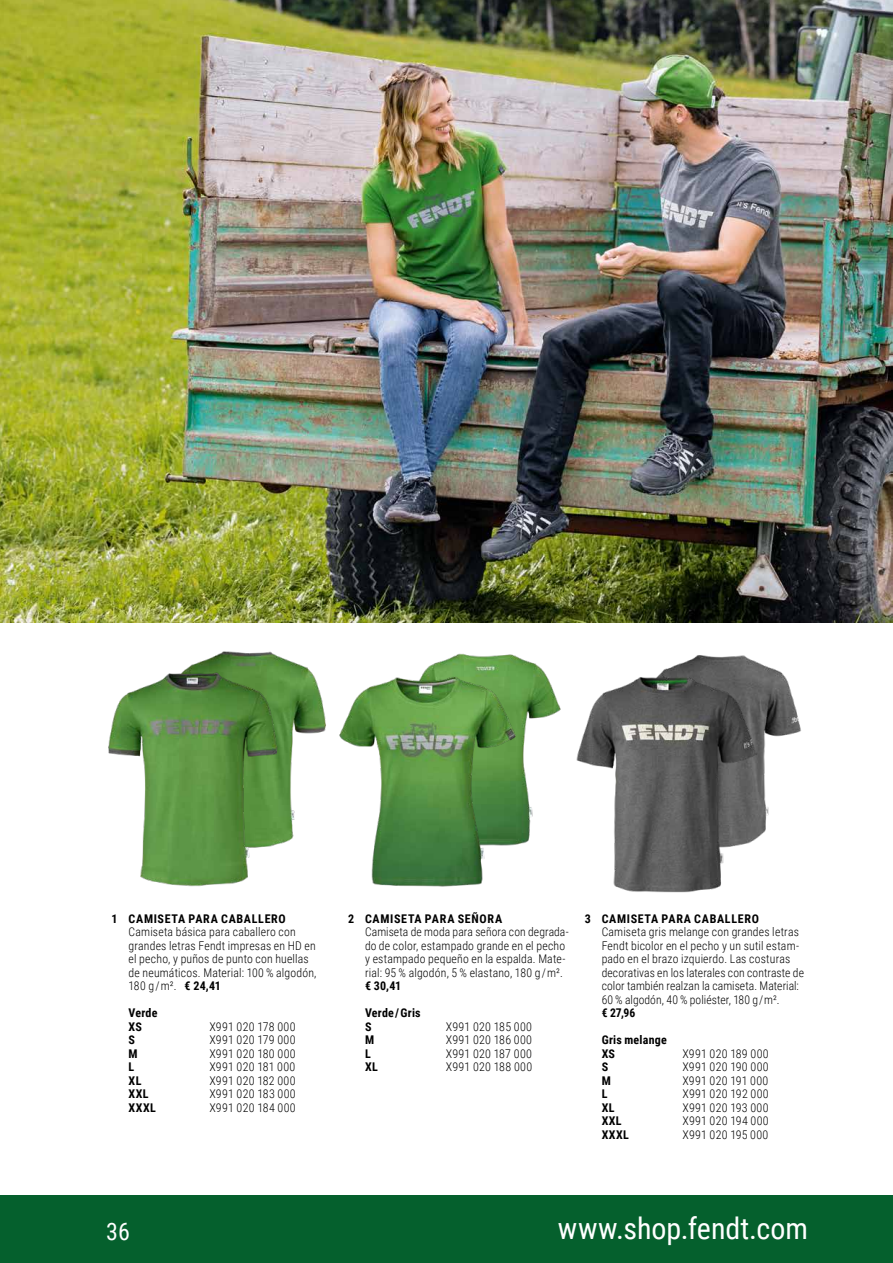
<style>
.page{position:relative;width:893px;height:1263px;background:#fff}
.page>*{position:absolute;margin:0;border:0;box-sizing:border-box;transform-origin:0 0}
.t1{font:30px "Roboto Condensed";color:#fff}
.t2{font:24px "Roboto Condensed";color:#fff}
.t3{font:300 12px/13.5px "Roboto Condensed";letter-spacing:.015em;color:#000}
.t4{font:700 12px/13.5px "Roboto Condensed";letter-spacing:.045em;color:#000}
.t5{font:700 12px/13.5px "Roboto Condensed";letter-spacing:.015em;color:#000}
.s1{font-weight:700}
</style>
<div class="page">
<img style="left:0;top:0;width:893px;height:622px">
<img style="left:183px;top:651px;width:143px;height:190px">
<img style="left:424px;top:653px;width:137px;height:191px">
<img style="left:663px;top:655px;width:138px;height:179px">
<img style="left:108px;top:671px;width:181px;height:216px">
<img style="left:339px;top:671px;width:180px;height:216px">
<img style="left:576px;top:671px;width:186px;height:222px">
<div style="left:0;top:1195px;width:893px;height:68px;background:#05602d"></div>
<p class="t4" style="left:112px;top:911px;width:176px">1 CAMISETA PARA CABALLERO</p>
<p class="t3" style="left:129px;top:925px;width:189px">Camiseta básica para caballero con grandes letras Fendt impresas en HD en el pecho, y puños de punto con huellas de neumáticos. Material: 100 % algodón, 180 g / m². <span class="s1">€ 24,41</span></p>
<p class="t4" style="left:129px;top:1006px;width:30px">Verde<br>XS</p>
<p class="t3" style="left:209px;top:1019px;width:88px">X991 020 178 000</p>
<p class="t4" style="left:129px;top:1033px;width:8px">S</p>
<p class="t3" style="left:209px;top:1033px;width:88px">X991 020 179 000</p>
<p class="t4" style="left:129px;top:1046px;width:11px">M</p>
<p class="t3" style="left:209px;top:1046px;width:88px">X991 020 180 000</p>
<p class="t4" style="left:129px;top:1060px;width:7px">L</p>
<p class="t3" style="left:209px;top:1060px;width:88px">X991 020 181 000</p>
<p class="t4" style="left:129px;top:1073px;width:14px">XL</p>
<p class="t3" style="left:209px;top:1073px;width:88px">X991 020 182 000</p>
<p class="t4" style="left:129px;top:1087px;width:22px">XXL</p>
<p class="t3" style="left:209px;top:1087px;width:88px">X991 020 183 000</p>
<p class="t4" style="left:129px;top:1100px;width:29px">XXXL</p>
<p class="t3" style="left:209px;top:1100px;width:88px">X991 020 184 000</p>
<p class="t4" style="left:348px;top:911px;width:156px">2 CAMISETA PARA SEÑORA</p>
<p class="t3" style="left:365px;top:925px;width:205px">Camiseta de moda para señora con degrada&shy;do de color, estampado grande en el pecho y estampado pequeño en la espalda. Mate&shy;rial: 95 % algodón, 5 % elastano, 180 g / m².</p>
<p class="t4" style="left:365px;top:979px;width:38px">€ 30,41</p>
<p class="t5" style="left:365px;top:1006px;width:57px">Verde / Gris<br>S</p>
<p class="t3" style="left:446px;top:1019px;width:88px">X991 020 185 000</p>
<p class="t4" style="left:365px;top:1033px;width:11px">M</p>
<p class="t3" style="left:446px;top:1033px;width:88px">X991 020 186 000</p>
<p class="t4" style="left:365px;top:1046px;width:7px">L</p>
<p class="t3" style="left:446px;top:1046px;width:88px">X991 020 187 000</p>
<p class="t4" style="left:365px;top:1060px;width:14px">XL</p>
<p class="t3" style="left:446px;top:1060px;width:88px">X991 020 188 000</p>
<p class="t4" style="left:585px;top:911px;width:176px">3 CAMISETA PARA CABALLERO</p>
<p class="t3" style="left:602px;top:925px;width:204px">Camiseta gris melange con grandes letras Fendt bicolor en el pecho y un sutil estam&shy;pado en el brazo izquierdo. Las costuras decorativas en los laterales con contraste de color también realzan la camiseta. Material:<br>60 % algodón, 40 % poliéster, 180 g / m².</p>
<p class="t4" style="left:602px;top:1006px;width:35px">€ 27,96</p>
<p class="t5" style="left:602px;top:1033px;width:67px">Gris melange<br>XS</p>
<p class="t3" style="left:682px;top:1046px;width:88px">X991 020 189 000</p>
<p class="t4" style="left:602px;top:1060px;width:8px">S</p>
<p class="t3" style="left:682px;top:1060px;width:88px">X991 020 190 000</p>
<p class="t4" style="left:602px;top:1073px;width:11px">M</p>
<p class="t3" style="left:682px;top:1073px;width:87px">X991 020 191 000</p>
<p class="t4" style="left:602px;top:1087px;width:7px">L</p>
<p class="t3" style="left:682px;top:1087px;width:88px">X991 020 192 000</p>
<p class="t4" style="left:602px;top:1100px;width:14px">XL</p>
<p class="t3" style="left:682px;top:1100px;width:88px">X991 020 193 000</p>
<p class="t4" style="left:602px;top:1114px;width:22px">XXL</p>
<p class="t3" style="left:682px;top:1114px;width:88px">X991 020 194 000</p>
<p class="t4" style="left:602px;top:1127px;width:29px">XXXL</p>
<p class="t3" style="left:682px;top:1127px;width:87px">X991 020 195 000</p>
<h2 class="t2" style="left:106px;top:1214px;width:25px">36</h2>
<h1 class="t1" style="left:558px;top:1208px;width:251px">www.shop.fendt.com</h1>
</div>
